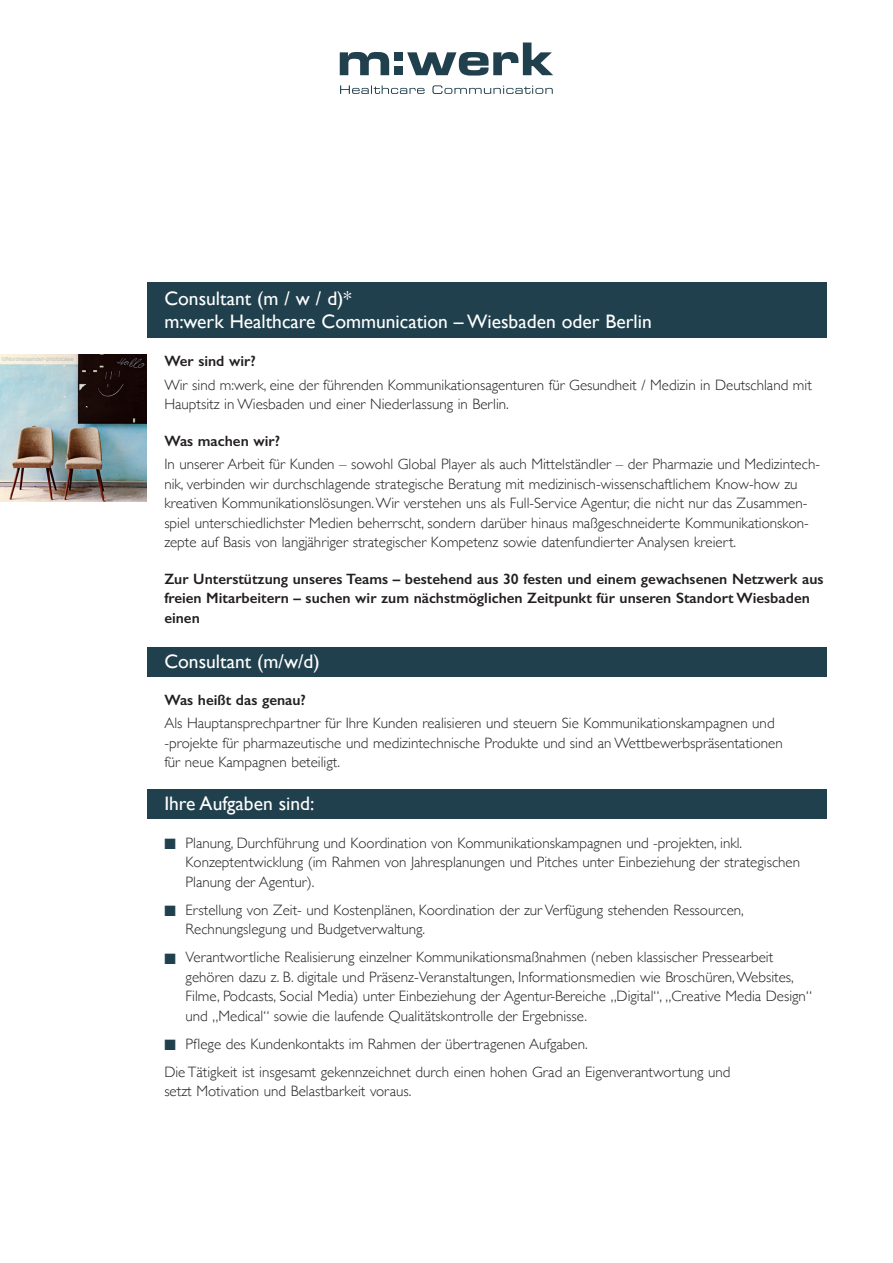
<style>
.page{position:relative;width:893px;height:1263px;background:#fff}
.page>*{position:absolute;margin:0;border:0;box-sizing:border-box;transform-origin:0 0}
.t1{font:19.5px/23.4px "Gill Sans";color:#fff}
.t2{font:300 15px/19.5px "Gill Sans";color:#231f20}
.t3{font:600 15px/19.5px "Gill Sans";color:#231f20}
.t4{font:6px "Arial";color:#acbec8}
.s1{color:#20404d}
</style>
<div class="page">
<div style="left:147px;top:789px;width:680px;height:30px;background:#20404d"></div>
<div style="left:147px;top:282px;width:680px;height:56px;background:#20404d"></div>
<div style="left:147px;top:647px;width:680px;height:29px;background:#20404d"></div>
<svg style="left:340px;top:52px;width:49px;height:23px"></svg>
<svg style="left:407px;top:43px;width:146px;height:33px"></svg>
<div style="left:394px;top:52px;width:9px;height:9px;background:#20404d"></div>
<div style="left:394px;top:67px;width:9px;height:8px;background:#20404d"></div>
<svg style="left:340px;top:85px;width:213px;height:9px"></svg>
<img style="left:0;top:355px;width:146px;height:146px">
<p class="t4" style="left:2px;top:355px;width:74px">©Nordreisender-photocase</p>
<p class="t1" style="left:164px;top:286px;width:489px">Consultant (m / w / d)*<br>m:werk Healthcare Communication – Wiesbaden oder Berlin</p>
<p class="t3" style="left:164px;top:351px;width:93px">Wer sind wir?</p>
<p class="t2" style="left:164px;top:374px;width:649px">Wir sind m:werk, eine der führenden Kommunikationsagenturen für Gesundheit / Medizin in Deutschland mit<br>Hauptsitz in Wiesbaden und einer Niederlassung in Berlin.</p>
<p class="t3" style="left:164px;top:431px;width:117px">Was machen wir?</p>
<p class="t2" style="left:164px;top:454px;width:657px">In unserer Arbeit für Kunden – sowohl Global Player als auch Mittelständler – der Pharmazie und Medizintech&shy;nik, verbinden wir durchschlagende strategische Beratung mit medizinisch-wissenschaftlichem Know-how zu kreativen Kommunikationslösungen. Wir verstehen uns als Full-Service Agentur, die nicht nur das Zusammen&shy;spiel unterschiedlichster Medien beherrscht, sondern darüber hinaus maßgeschneiderte Kommunikationskon&shy;zepte auf Basis von langjähriger strategischer Kompetenz sowie datenfundierter Analysen kreiert.</p>
<p class="t3" style="left:164px;top:569px;width:661px">Zur Unterstützung unseres Teams – bestehend aus 30 festen und einem gewachsenen Netzwerk aus freien Mitarbeitern – suchen wir zum nächstmöglichen Zeitpunkt für unseren Standort Wiesbaden einen</p>
<p class="t1" style="left:164px;top:649px;width:157px">Consultant (m/w/d)</p>
<p class="t3" style="left:164px;top:689px;width:143px">Was heißt das genau?</p>
<p class="t2" style="left:164px;top:713px;width:620px">Als Hauptansprechpartner für Ihre Kunden realisieren und steuern Sie Kommunikationskampagnen und -projekte für pharmazeutische und medizintechnische Produkte und sind an Wettbewerbspräsentationen für neue Kampagnen beteiligt.</p>
<p class="t1" style="left:164px;top:792px;width:152px">Ihre Aufgaben sind:</p>
<p class="t2" style="left:186px;top:832px;width:616px;text-indent:-21px"><span class="s1">■</span> Planung, Durchführung und Koordination von Kommunikationskampagnen und -projekten, inkl.<br>Konzeptentwicklung (im Rahmen von Jahresplanungen und Pitches unter Einbeziehung der strategischen<br>Planung der Agentur).</p>
<p class="t2" style="left:186px;top:899px;width:560px;text-indent:-21px"><span class="s1">■</span> Erstellung von Zeit- und Kostenplänen, Koordination der zur Verfügung stehenden Ressourcen,<br>Rechnungslegung und Budgetverwaltung.</p>
<p class="t2" style="left:186px;top:947px;width:628px;text-indent:-21px"><span class="s1">■</span> Verantwortliche Realisierung einzelner Kommunikationsmaßnahmen (neben klassischer Pressearbeit gehören dazu z. B. digitale und Präsenz-Veranstaltungen, Informationsmedien wie Broschüren, Websites, Filme, Podcasts, Social Media) unter Einbeziehung der Agentur-Bereiche „Digital“, „Creative Media Design“ und „Medical“ sowie die laufende Qualitätskontrolle der Ergebnisse.</p>
<p class="t2" style="left:164px;top:1033px;width:425px"><span class="s1">■</span> Pflege des Kundenkontakts im Rahmen der übertragenen Aufgaben.</p>
<p class="t2" style="left:164px;top:1061px;width:568px">Die Tätigkeit ist insgesamt gekennzeichnet durch einen hohen Grad an Eigenverantwortung und setzt Motivation und Belastbarkeit voraus.</p>
</div>
